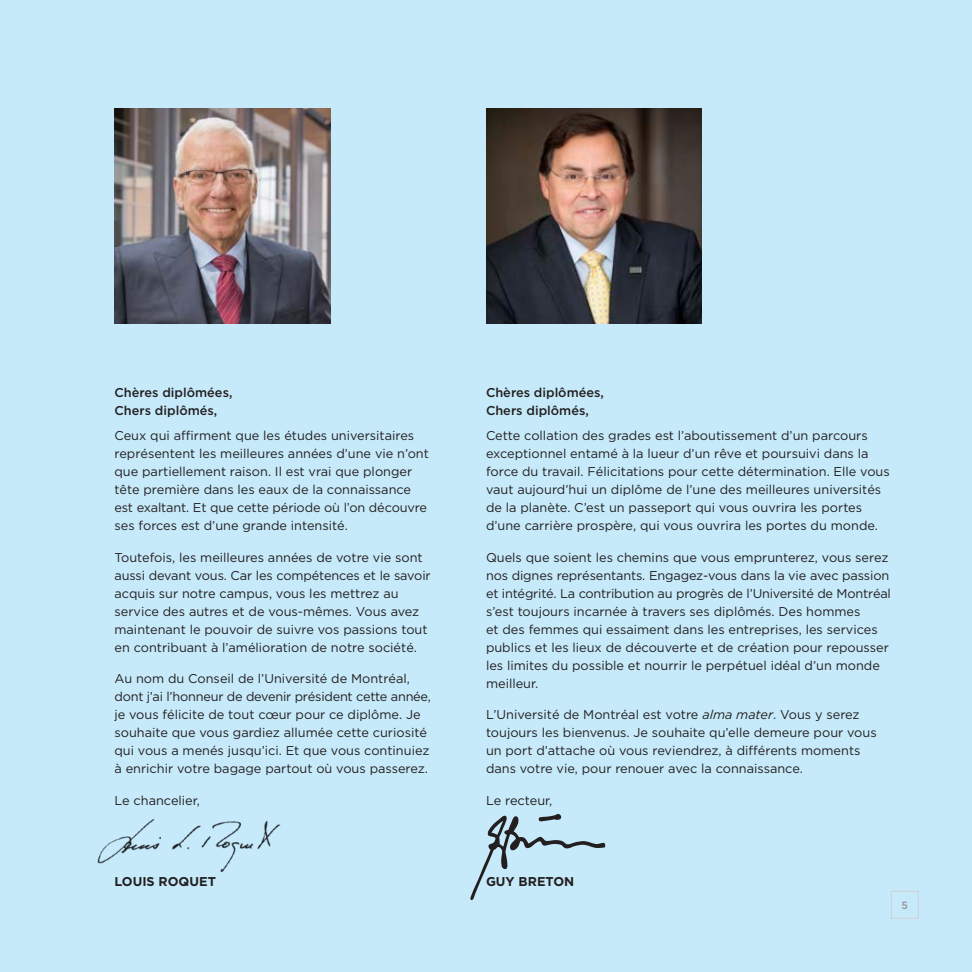
<style>
.page{position:relative;width:972px;height:972px;background:#c6eafa}
.page>*{position:absolute;margin:0;border:0;box-sizing:border-box;transform-origin:0 0}
.t1{font:12.75px/18px "Gotham";color:#231f20}
.t2{font:500 12.75px/18px "Gotham";color:#231f20}
.t3{font:700 12.75px "Gotham";color:#231f20}
.t4{font:500 10.5px "Gotham";color:#939598}
.s1{font-style:italic}
</style>
<div class="page">
<img style="left:486px;top:108px;width:216px;height:216px">
<svg style="left:470px;top:814px;width:135px;height:86px"></svg>
<img style="left:114px;top:108px;width:216px;height:216px">
<img style="left:97px;top:819px;width:184px;height:53px">
<div style="left:891px;top:891px;width:28px;height:28px;border:1px solid #d1d2d4"></div>
<p class="t2" style="left:114px;top:384px;width:120px">Chères diplômées,<br>Chers diplômés,</p>
<p class="t1" style="left:114px;top:426px;width:316px">Ceux qui affirment que les études universitaires représentent les meilleures années d’une vie n’ont que partiellement raison. Il est vrai que plonger tête première dans les eaux de la connaissance est exaltant. Et que cette période où l’on découvre ses forces est d’une grande intensité.</p>
<p class="t1" style="left:114px;top:548px;width:318px">Toutefois, les meilleures années de votre vie sont aussi devant vous. Car les compétences et le savoir acquis sur notre campus, vous les mettrez au service des autres et de vous-mêmes. Vous avez maintenant le pouvoir de suivre vos passions tout en contribuant à l’amélioration de notre société.</p>
<p class="t1" style="left:114px;top:669px;width:318px">Au nom du Conseil de l’Université de Montréal, dont j’ai l’honneur de devenir président cette année, je vous félicite de tout cœur pour ce diplôme. Je souhaite que vous gardiez allumée cette curiosité qui vous a menés jusqu’ici. Et que vous continuiez à enrichir votre bagage partout où vous passerez.</p>
<p class="t1" style="left:114px;top:791px;width:87px">Le chancelier,</p>
<p class="t3" style="left:114px;top:874px;width:103px">LOUIS ROQUET</p>
<p class="t2" style="left:486px;top:384px;width:120px">Chères diplômées,<br>Chers diplômés,</p>
<p class="t1" style="left:486px;top:426px;width:405px">Cette collation des grades est l’aboutissement d’un parcours exceptionnel entamé à la lueur d’un rêve et poursuivi dans la force du travail. Félicitations pour cette détermination. Elle vous vaut aujourd’hui un diplôme de l’une des meilleures universités de la planète. C’est un passeport qui vous ouvrira les portes d’une carrière prospère, qui vous ouvrira les portes du monde.</p>
<p class="t1" style="left:486px;top:548px;width:406px">Quels que soient les chemins que vous emprunterez, vous serez nos dignes représentants. Engagez-vous dans la vie avec passion et intégrité. La contribution au progrès de l’Université de Montréal s’est toujours incarnée à travers ses diplômés. Des hommes<br>et des femmes qui essaiment dans les entreprises, les services publics et les lieux de découverte et de création pour repousser les limites du possible et nourrir le perpétuel idéal d’un monde meilleur.</p>
<p class="t1" style="left:486px;top:705px;width:392px">L’Université de Montréal est votre <span class="s1">alma mater</span>. Vous y serez toujours les bienvenus. Je souhaite qu’elle demeure pour vous un port d’attache où vous reviendrez, à différents moments dans votre vie, pour renouer avec la connaissance.</p>
<p class="t1" style="left:486px;top:791px;width:68px">Le recteur,</p>
<p class="t3" style="left:486px;top:874px;width:90px">GUY BRETON</p>
<p class="t4" style="left:902px;top:900px;width:8px">5</p>
</div>
